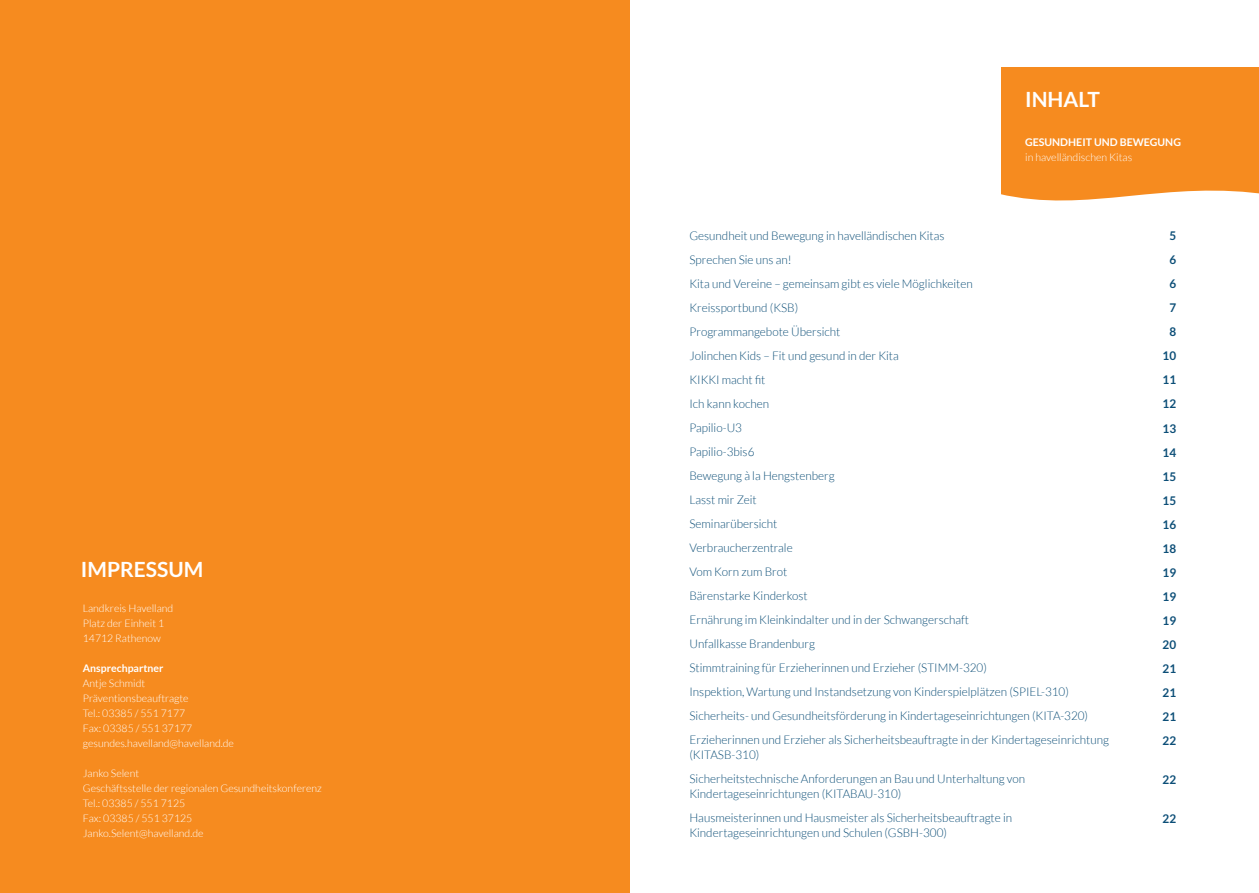
<style>
.page{position:relative;width:1259px;height:893px;background:#fff}
.page>*{position:absolute;margin:0;border:0;box-sizing:border-box;transform-origin:0 0}
.t1{font:700 21px "Lato";color:#fff}
.t2{font:300 12px/24px "Lato";color:#0c4e77}
.t3{font:700 12px/24px "Lato";color:#0c4e77;text-align:center}
.t4{font:300 10.65px "Lato";color:#fff}
.t5{font:700 10.65px "Lato";color:#fff}
.t6{font:300 10.5px/15px "Lato";color:#fff}
.t7{font:700 10.5px "Lato";color:#fff}
</style>
<div class="page">
<div style="left:0;top:0;width:629px;height:893px;background:#f68b1f"></div>
<div style="left:1001px;top:67px;width:258px;height:181px;background:#f68b1f"></div>
<svg style="left:1001px;top:190px;width:258px;height:58px;background:#fef4ea"></svg>
<h1 class="t1" style="left:81px;top:560px;width:124px">IMPRESSUM</h1>
<p class="t6" style="left:83px;top:602px;width:92px">Landkreis Havelland<br>Platz der Einheit 1<br>14712 Rathenow</p>
<p class="t7" style="left:83px;top:664px;width:82px">Ansprechpartner</p>
<p class="t6" style="left:83px;top:677px;width:153px">Antje Schmidt<br>Präventionsbeauftragte<br>Tel.: 03385 / 551 7177<br>Fax: 03385 / 551 37177 gesundes.havelland@havelland.de</p>
<p class="t6" style="left:83px;top:767px;width:241px">Janko Selent<br>Geschäftsstelle der regionalen Gesundheitskonferenz<br>Tel.: 03385 / 551 7125<br>Fax: 03385 / 551 37125<br>Janko.Selent@havelland.de</p>
<h1 class="t1" style="left:1025px;top:90px;width:76px">INHALT</h1>
<p class="t5" style="left:1025px;top:137px;width:157px">GESUNDHEIT UND BEWEGUNG</p>
<p class="t4" style="left:1025px;top:152px;width:109px">in havelländischen Kitas</p>
<p class="t2" style="left:689px;top:225px;width:421px">Gesundheit und Bewegung in havelländischen Kitas<br>Sprechen Sie uns an!<br>Kita und Vereine – gemeinsam gibt es viele Möglichkeiten<br>Kreissportbund (KSB)<br>Programmangebote Übersicht<br>Jolinchen Kids – Fit und gesund in der Kita<br>KIKKI macht fit<br>Ich kann kochen<br>Papilio-U3<br>Papilio-3bis6<br>Bewegung à la Hengstenberg<br>Lasst mir Zeit<br>Seminarübersicht<br>Verbraucherzentrale<br>Vom Korn zum Brot<br>Bärenstarke Kinderkost<br>Ernährung im Kleinkindalter und in der Schwangerschaft<br>Unfallkasse Brandenburg<br>Stimmtraining für Erzieherinnen und Erzieher (STIMM-320)<br>Inspektion, Wartung und Instandsetzung von Kinderspielplätzen (SPIEL-310)<br>Sicherheits- und Gesundheitsförderung in Kindertageseinrichtungen (KITA-320)<br>Erzieherinnen und Erzieher als Sicherheitsbeauftragte in der Kindertageseinrichtung</p>
<p class="t2" style="left:689px;top:744px;width:337px">(KITASB-310)<br>Sicherheitstechnische Anforderungen an Bau und Unterhaltung von</p>
<p class="t2" style="left:689px;top:783px;width:324px">Kindertageseinrichtungen (KITABAU-310)<br>Hausmeisterinnen und Hausmeister als Sicherheitsbeauftragte in</p>
<p class="t2" style="left:689px;top:822px;width:259px">Kindertageseinrichtungen und Schulen (GSBH-300)</p>
<p class="t3" style="left:1162px;top:225px;width:15px">5<br>6<br>6<br>7<br>8<br>10<br>11<br>12<br>13<br>14<br>15<br>15<br>16<br>18<br>19<br>19<br>19<br>20<br>21<br>21<br>21<br>22</p>
<p class="t3" style="left:1162px;top:768px;width:15px">22</p>
<p class="t3" style="left:1162px;top:807px;width:15px">22</p>
</div>
